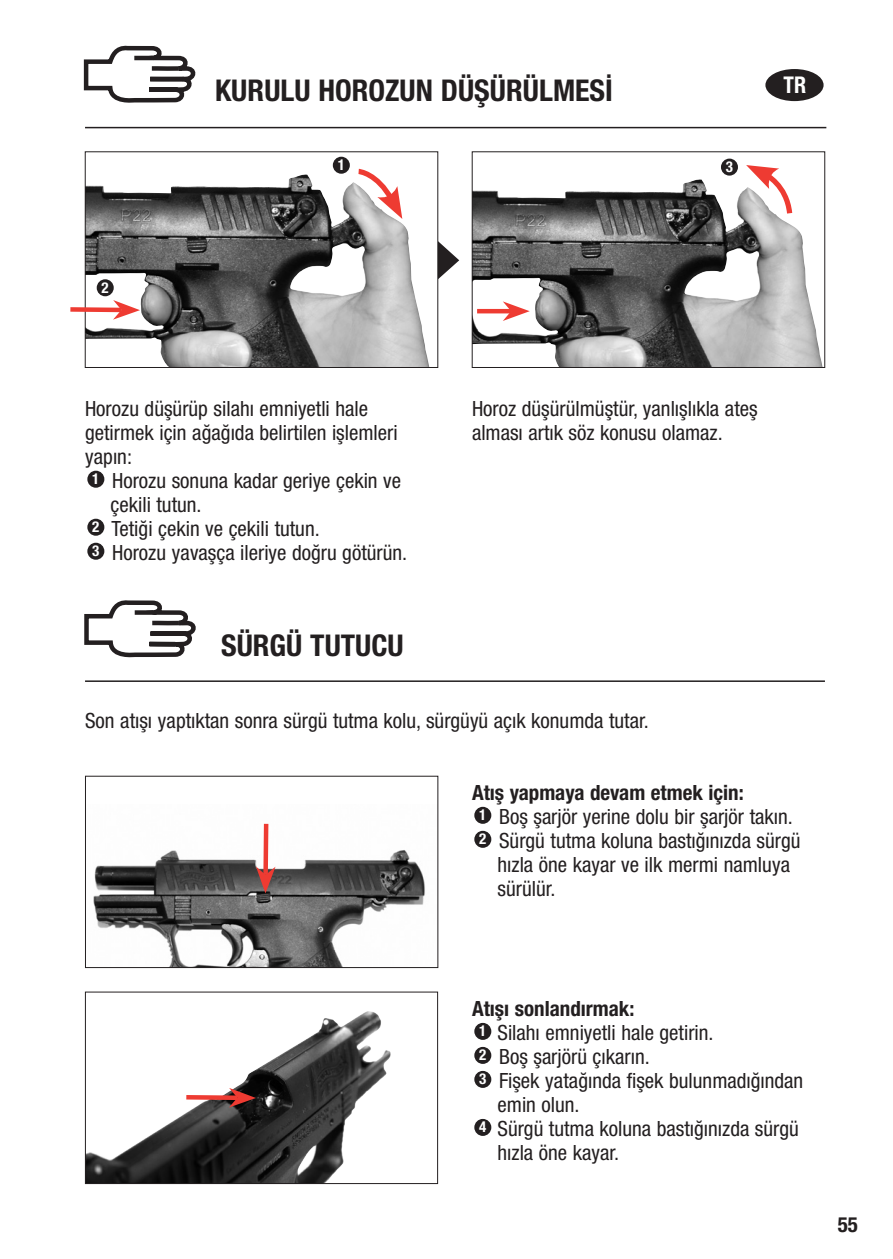
<style>
.page{position:relative;width:893px;height:1259px;background:#fff}
.page>*{position:absolute;margin:0;border:0;box-sizing:border-box;transform-origin:0 0}
.t1{font:700 condensed 30px "Helvetica Neue LT Pro";color:#231f20}
.t2{font:700 condensed 23.1px "Helvetica Neue LT Pro";color:#fff;scale:.95 1}
.t3{font:condensed 21px/24px "Helvetica Neue LT Pro";color:#231f20}
.t4{font:700 condensed 21px "Helvetica Neue LT Pro";color:#231f20}
.t5{font:700 condensed 15px "Helvetica Neue LT Pro";color:#fff}
</style>
<div class="page">
<hr style="left:85px;top:127px;width:741px;height:1px;background:#231f20">
<div style="left:765px;top:69px;width:59px;height:32px;background:#231f20;border-radius:50%"></div>
<svg style="left:438px;top:241px;width:21px;height:38px"></svg>
<img style="left:87px;top:174px;width:342px;height:192px">
<div style="left:85px;top:152px;width:353px;height:216px;border:1px solid #231f20"></div>
<img style="left:474px;top:179px;width:349px;height:187px">
<div style="left:472px;top:152px;width:353px;height:216px;border:1px solid #231f20"></div>
<svg style="left:353px;top:168px;width:49px;height:51px"></svg>
<div style="left:70px;top:307px;width:51px;height:5px;background:#ee3b32"></div>
<svg style="left:113px;top:300px;width:27px;height:20px"></svg>
<hr style="left:477px;top:309px;width:34px;height:4px;background:#ee3b32">
<svg style="left:503px;top:301px;width:27px;height:20px"></svg>
<svg style="left:746px;top:165px;width:49px;height:54px"></svg>
<svg style="left:83px;top:45px;width:113px;height:58px"></svg>
<div style="left:87px;top:471px;width:17px;height:17px;background:#231f20;border-radius:50%"></div>
<div style="left:87px;top:519px;width:17px;height:17px;background:#231f20;border-radius:50%"></div>
<div style="left:87px;top:543px;width:17px;height:17px;background:#231f20;border-radius:50%"></div>
<div style="left:333px;top:157px;width:17px;height:17px;background:#231f20;border-radius:50%"></div>
<div style="left:97px;top:279px;width:17px;height:17px;background:#231f20;border-radius:50%"></div>
<div style="left:721px;top:159px;width:17px;height:17px;background:#231f20;border-radius:50%"></div>
<div style="left:474px;top:1023px;width:17px;height:17px;background:#231f20;border-radius:50%"></div>
<div style="left:474px;top:1047px;width:17px;height:17px;background:#231f20;border-radius:50%"></div>
<div style="left:474px;top:1071px;width:17px;height:17px;background:#231f20;border-radius:50%"></div>
<div style="left:474px;top:1119px;width:17px;height:17px;background:#231f20;border-radius:50%"></div>
<img style="left:87px;top:1017px;width:300px;height:165px">
<div style="left:85px;top:991px;width:353px;height:193px;border:1px solid #231f20"></div>
<div style="left:186px;top:1095px;width:51px;height:5px;background:#ee3b32"></div>
<svg style="left:229px;top:1088px;width:27px;height:19px"></svg>
<div style="left:474px;top:807px;width:17px;height:17px;background:#231f20;border-radius:50%"></div>
<div style="left:474px;top:831px;width:17px;height:17px;background:#231f20;border-radius:50%"></div>
<img style="left:93px;top:823px;width:332px;height:142px">
<div style="left:85px;top:776px;width:353px;height:191px;border:1px solid #231f20"></div>
<div style="left:263px;top:824px;width:5px;height:51px;background:#ee3b32"></div>
<svg style="left:256px;top:866px;width:19px;height:27px"></svg>
<svg style="left:84px;top:600px;width:112px;height:58px"></svg>
<hr style="left:85px;top:680px;width:740px;height:2px;background:#231f20">
<h1 class="t1" style="left:215px;top:80px;width:399px">KURULU HOROZUN DÜŞÜRÜLMESİ</h1>
<p class="t5" style="left:338px;top:159px;width:9px">1</p>
<p class="t5" style="left:726px;top:161px;width:9px">3</p>
<p class="t2" style="left:784px;top:77px;width:25px">TR</p>
<p class="t5" style="left:102px;top:282px;width:9px">2</p>
<p class="t3" style="left:85px;top:398px;width:285px">Horozu düşürüp silahı emniyetli hale</p>
<p class="t3" style="left:85px;top:422px;width:314px">getirmek için ağağıda belirtilen işlemleri</p>
<p class="t3" style="left:85px;top:446px;width:49px">yapın:</p>
<p class="t3" style="left:92px;top:470px;width:310px"><sup>1</sup> Horozu sonuna kadar geriye çekin ve</p>
<p class="t3" style="left:111px;top:494px;width:93px">çekili tutun.</p>
<p class="t3" style="left:92px;top:518px;width:229px"><sup>2</sup> Tetiği çekin ve çekili tutun.</p>
<p class="t3" style="left:92px;top:542px;width:316px"><sup>3</sup> Horozu yavaşça ileriye doğru götürün.</p>
<h1 class="t1" style="left:221px;top:634px;width:184px">SÜRGÜ TUTUCU</h1>
<p class="t3" style="left:472px;top:398px;width:287px">Horoz düşürülmüştür, yanlışlıkla ateş alması artık söz konusu olamaz.</p>
<p class="t3" style="left:85px;top:710px;width:565px">Son atışı yaptıktan sonra sürgü tutma kolu, sürgüyü açık konumda tutar.</p>
<p class="t4" style="left:472px;top:784px;width:273px">Atış yapmaya devam etmek için:</p>
<p class="t3" style="left:479px;top:806px;width:315px"><sup>1</sup> Boş şarjör yerine dolu bir şarjör takın.</p>
<p class="t3" style="left:479px;top:830px;width:323px"><sup>2</sup> Sürgü tutma koluna bastığınızda sürgü</p>
<p class="t3" style="left:497px;top:854px;width:294px">hızla öne kayar ve ilk mermi namluya</p>
<p class="t3" style="left:497px;top:878px;width:59px">sürülür.</p>
<p class="t4" style="left:472px;top:1000px;width:164px">Atışı sonlandırmak:</p>
<p class="t3" style="left:479px;top:1022px;width:236px"><sup>1</sup> Silahı emniyetli hale getirin.</p>
<p class="t3" style="left:479px;top:1046px;width:172px"><sup>2</sup> Boş şarjörü çıkarın.</p>
<p class="t3" style="left:479px;top:1070px;width:326px"><sup>3</sup> Fişek yatağında fişek bulunmadığından</p>
<p class="t3" style="left:497px;top:1094px;width:84px">emin olun.</p>
<p class="t3" style="left:479px;top:1118px;width:321px"><sup>4</sup> Sürgü tutma koluna bastığınızda sürgü</p>
<p class="t3" style="left:497px;top:1142px;width:123px">hızla öne kayar.</p>
<p class="t4" style="left:838px;top:1216px;width:22px">55</p>
</div>
